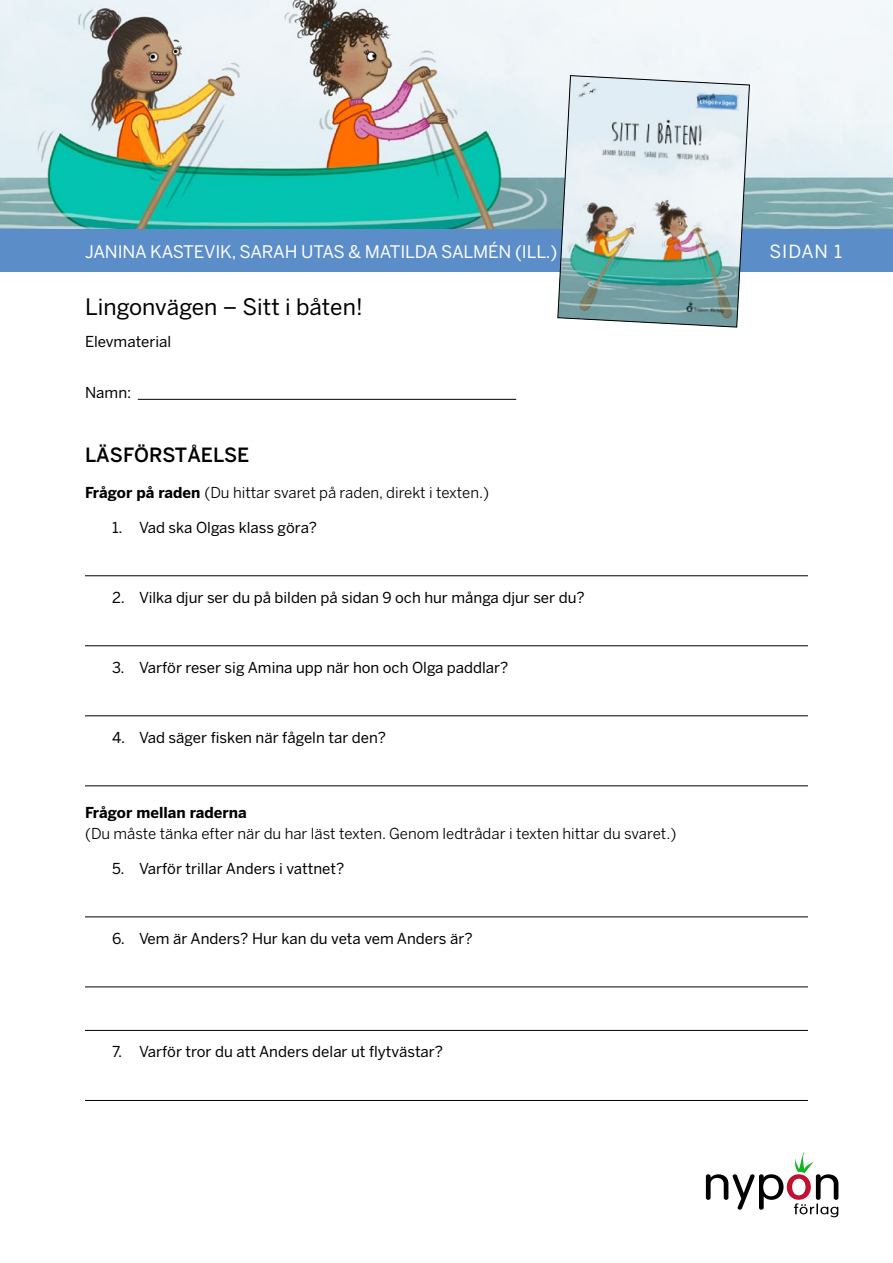
<style>
.page{position:relative;width:893px;height:1263px;background:#fff}
.page>*{position:absolute;margin:0;border:0;box-sizing:border-box;transform-origin:0 0}
.t1{font:22.5px "Benton Sans";color:#000}
.t2{font:500 19.5px "Benton Sans";color:#000}
.t3{font:18px "Benton Sans";letter-spacing:.05em;color:#fff}
.t4{font:17.25px "Benton Sans";letter-spacing:-.01em;color:#fff}
.t5{font:15px "Benton Sans";color:#000}
.t6{font:15px "Benton Sans";color:#000}
.t7{font:700 15px "Benton Sans";color:#000}
.s1{font-weight:700}
</style>
<div class="page">
<img style="left:0;top:0;width:893px;height:230px">
<svg style="left:706px;top:1152px;width:132px;height:65px"></svg>
<div style="left:0;top:230px;width:893px;height:42px;background:#5b8ec9"></div>
<img style="left:557px;top:75px;width:193px;height:253px">
<hr style="left:138px;top:399px;width:378px;height:1px;background:#000">
<hr style="left:85px;top:575px;width:723px;height:1px;background:#000">
<hr style="left:85px;top:645px;width:723px;height:1px;background:#000">
<hr style="left:85px;top:715px;width:723px;height:1px;background:#000">
<hr style="left:85px;top:785px;width:723px;height:1px;background:#000">
<hr style="left:85px;top:916px;width:723px;height:1px;background:#000">
<hr style="left:85px;top:986px;width:723px;height:1px;background:#000">
<hr style="left:85px;top:1030px;width:723px;height:1px;background:#000">
<hr style="left:85px;top:1100px;width:723px;height:1px;background:#000">
<p class="t4" style="left:85px;top:241px;width:474px">JANINA KASTEVIK, SARAH UTAS &amp; MATILDA SALMÉN (ILL.)</p>
<p class="t3" style="left:769px;top:241px;width:74px">SIDAN 1</p>
<h1 class="t1" style="left:85px;top:294px;width:280px">Lingonvägen – Sitt i båten!</h1>
<p class="t5" style="left:85px;top:333px;width:88px">Elevmaterial</p>
<p class="t5" style="left:85px;top:384px;width:48px">Namn:</p>
<h2 class="t2" style="left:85px;top:443px;width:166px">LÄSFÖRSTÅELSE</h2>
<p class="t6" style="left:85px;top:483px;width:406px"><span class="s1">Frågor på raden</span> (Du hittar svaret på raden, direkt i texten.)</p>
<p class="t5" style="left:112px;top:518px;width:207px">1. Vad ska Olgas klass göra?</p>
<p class="t5" style="left:112px;top:588px;width:474px">2. Vilka djur ser du på bilden på sidan 9 och hur många djur ser du?</p>
<p class="t5" style="left:112px;top:658px;width:398px">3. Varför reser sig Amina upp när hon och Olga paddlar?</p>
<p class="t5" style="left:112px;top:728px;width:276px">4. Vad säger fisken när fågeln tar den?</p>
<p class="t7" style="left:85px;top:803px;width:163px">Frågor mellan raderna</p>
<p class="t6" style="left:85px;top:824px;width:593px">(Du måste tänka efter när du har läst texten. Genom ledtrådar i texten hittar du svaret.)</p>
<p class="t5" style="left:112px;top:859px;width:234px">5. Varför trillar Anders i vattnet?</p>
<p class="t5" style="left:112px;top:930px;width:362px">6. Vem är Anders? Hur kan du veta vem Anders är?</p>
<p class="t5" style="left:112px;top:1043px;width:333px">7. Varför tror du att Anders delar ut flytvästar?</p>
</div>
